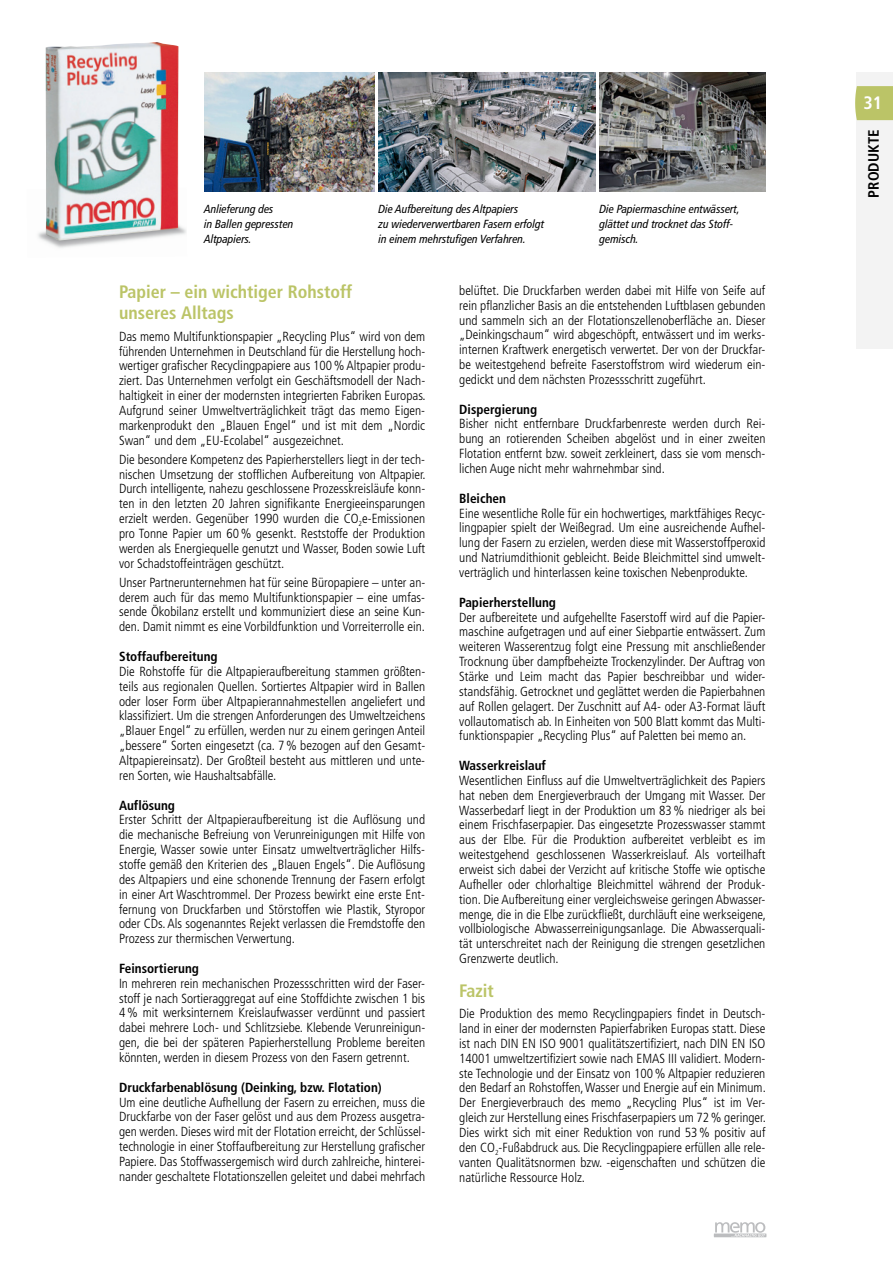
<style>
.page{position:relative;width:893px;height:1263px;background:#fff}
.page>*{position:absolute;margin:0;border:0;box-sizing:border-box;transform-origin:0 0}
.t1{font:700 condensed 18px/21px "Frutiger LT Std";color:#bbc467}
.t2{font:700 condensed 18px "Frutiger LT Std";color:#fff}
.t3{font:700 condensed 15px "Frutiger LT Std";color:#000}
.t4{font:300 condensed 13.2px/14.9px "Frutiger LT Std";color:#000}
.t5{font:italic condensed 11.7px/14.9px "Frutiger LT Pro";color:#000}
.s1{font-weight:700}
</style>
<div class="page">
<img style="left:204px;top:72px;width:170px;height:119px">
<img style="left:600px;top:72px;width:165px;height:119px">
<img style="left:378px;top:72px;width:217px;height:119px">
<img style="left:38px;top:225px;width:148px;height:23px">
<img style="left:46px;top:42px;width:133px;height:199px">
<svg style="left:855px;top:72px;width:38px;height:277px"></svg>
<svg style="left:714px;top:1222px;width:52px;height:15px"></svg>
<p class="t5" style="left:204px;top:201px;width:91px">Anlieferung des<br>in Ballen gepressten<br>Altpapiers.</p>
<p class="t5" style="left:600px;top:201px;width:142px">Die Papiermaschine entwässert, glättet und trocknet das Stoff&shy;gemisch.</p>
<p class="t5" style="left:378px;top:201px;width:167px">Die Aufbereitung des Altpapiers<br>zu wiederverwertbaren Fasern erfolgt in einem mehrstufigen Verfahren.</p>
<p class="t1" style="left:119px;top:282px;width:235px">Papier – ein wichtiger Rohstoff unseres Alltags</p>
<p class="t4" style="left:119px;top:329px;width:308px;text-align:justify">Das memo Multifunktionspapier „Recycling Plus“ wird von dem führenden Unternehmen in Deutschland für die Herstellung hoch&shy;wertiger grafischer Recyclingpapiere aus 100% Altpapier produ&shy;ziert. Das Unternehmen verfolgt ein Geschäftsmodell der Nach&shy;haltigkeit in einer der modernsten integrierten Fabriken Europas.<br>Aufgrund seiner Umweltverträglichkeit trägt das memo Eigen&shy;markenprodukt den „Blauen Engel“ und ist mit dem „Nordic Swan“ und dem „EU-Ecolabel“ ausgezeichnet.</p>
<p class="t4" style="left:119px;top:452px;width:308px;text-align:justify">Die besondere Kompetenz des Papierherstellers liegt in der tech&shy;nischen Umsetzung der stofflichen Aufbereitung von Altpapier.<br>Durch intelligente, nahezu geschlossene Prozesskreisläufe konn&shy;ten in den letzten 20 Jahren signifikante Energieeinsparungen erzielt werden. Gegenüber 1990 wurden die CO<sub>2</sub>e-Emissionen pro Tonne Papier um 60% gesenkt. Reststoffe der Produktion werden als Energiequelle genutzt und Wasser, Boden sowie Luft vor Schadstoffeinträgen geschützt.</p>
<p class="t4" style="left:119px;top:575px;width:308px;text-align:justify">Unser Partnerunternehmen hat für seine Büropapiere – unter an&shy;derem auch für das memo Multifunktionspapier – eine umfas&shy;sende Ökobilanz erstellt und kommuniziert diese an seine Kun&shy;den. Damit nimmt es eine Vorbildfunktion und Vorreiterrolle ein.</p>
<p class="t4" style="left:119px;top:649px;width:308px"><span class="s1">Stoffaufbereitung<br></span>Die Rohstoffe für die Altpapieraufbereitung stammen größten&shy;teils aus regionalen Quellen. Sortiertes Altpapier wird in Ballen oder loser Form über Altpapierannahmestellen angeliefert und klassifiziert. Um die strengen Anforderungen des Umweltzeichens „Blauer Engel“ zu erfüllen, werden nur zu einem geringen Anteil „bessere“ Sorten eingesetzt (ca. 7% bezogen auf den Gesamt-Altpapiereinsatz). Der Großteil besteht aus mittleren und unte&shy;ren Sorten, wie Haushaltsabfälle.</p>
<p class="t4" style="left:119px;top:798px;width:308px"><span class="s1">Auflösung<br></span>Erster Schritt der Altpapieraufbereitung ist die Auflösung und die mechanische Befreiung von Verunreinigungen mit Hilfe von Energie, Wasser sowie unter Einsatz umweltverträglicher Hilfs&shy;stoffe gemäß den Kriterien des „Blauen Engels“. Die Auflösung des Altpapiers und eine schonende Trennung der Fasern erfolgt in einer Art Waschtrommel. Der Prozess bewirkt eine erste Ent&shy;fernung von Druckfarben und Störstoffen wie Plastik, Styropor oder CDs. Als sogenanntes Rejekt verlassen die Fremdstoffe den Prozess zur thermischen Verwertung.</p>
<p class="t4" style="left:119px;top:961px;width:308px"><span class="s1">Feinsortierung<br></span>In mehreren rein mechanischen Prozessschritten wird der Faser&shy;stoff je nach Sortieraggregat auf eine Stoffdichte zwischen 1 bis 4% mit werksinternem Kreislaufwasser verdünnt und passiert dabei mehrere Loch- und Schlitzsiebe. Klebende Verunreinigun&shy;gen, die bei der späteren Papierherstellung Probleme bereiten könnten, werden in diesem Prozess von den Fasern getrennt.</p>
<p class="t4" style="left:119px;top:1080px;width:308px"><span class="s1">Druckfarbenablösung (Deinking, bzw. Flotation)<br></span>Um eine deutliche Aufhellung der Fasern zu erreichen, muss die Druckfarbe von der Faser gelöst und aus dem Prozess ausgetra&shy;gen werden. Dieses wird mit der Flotation erreicht, der Schlüssel&shy;technologie in einer Stoffaufbereitung zur Herstellung grafischer Papiere. Das Stoffwassergemisch wird durch zahlreiche, hinterei&shy;nander geschaltete Flotationszellen geleitet und dabei mehrfach</p>
<p class="t4" style="left:459px;top:283px;width:308px;text-align:justify">belüftet. Die Druckfarben werden dabei mit Hilfe von Seife auf rein pflanzlicher Basis an die entstehenden Luftblasen gebunden und sammeln sich an der Flotationszellenoberfläche an. Dieser „Deinkingschaum“ wird abgeschöpft, entwässert und im werks&shy;internen Kraftwerk energetisch verwertet. Der von der Druckfar&shy;be weitestgehend befreite Faserstoffstrom wird wiederum ein&shy;gedickt und dem nächsten Prozessschritt zugeführt.</p>
<p class="t4" style="left:459px;top:402px;width:308px"><span class="s1">Dispergierung<br></span>Bisher nicht entfernbare Druckfarbenreste werden durch Rei&shy;bung an rotierenden Scheiben abgelöst und in einer zweiten Flotation entfernt bzw. soweit zerkleinert, dass sie vom mensch&shy;lichen Auge nicht mehr wahrnehmbar sind.</p>
<p class="t4" style="left:459px;top:491px;width:308px"><span class="s1">Bleichen<br></span>Eine wesentliche Rolle für ein hochwertiges, marktfähiges Recyc&shy;lingpapier spielt der Weißegrad. Um eine ausreichende Aufhel&shy;lung der Fasern zu erzielen, werden diese mit Wasserstoffperoxid und Natriumdithionit gebleicht. Beide Bleichmittel sind umwelt&shy;verträglich und hinterlassen keine toxischen Nebenprodukte.</p>
<p class="t4" style="left:459px;top:595px;width:308px"><span class="s1">Papierherstellung<br></span>Der aufbereitete und aufgehellte Faserstoff wird auf die Papier&shy;maschine aufgetragen und auf einer Siebpartie entwässert. Zum weiteren Wasserentzug folgt eine Pressung mit anschließender Trocknung über dampfbeheizte Trockenzylinder. Der Auftrag von Stärke und Leim macht das Papier beschreibbar und wider&shy;standsfähig. Getrocknet und geglättet werden die Papierbahnen auf Rollen gelagert. Der Zuschnitt auf A4- oder A3-Format läuft vollautomatisch ab. In Einheiten von 500 Blatt kommt das Multi&shy;funktionspapier „Recycling Plus“ auf Paletten bei memo an.</p>
<p class="t4" style="left:459px;top:758px;width:308px"><span class="s1">Wasserkreislauf<br></span>Wesentlichen Einfluss auf die Umweltverträglichkeit des Papiers hat neben dem Energieverbrauch der Umgang mit Wasser. Der Wasserbedarf liegt in der Produktion um 83% niedriger als bei einem Frischfaserpapier. Das eingesetzte Prozesswasser stammt aus der Elbe. Für die Produktion aufbereitet verbleibt es im weitestgehend geschlossenen Wasserkreislauf. Als vorteilhaft erweist sich dabei der Verzicht auf kritische Stoffe wie optische Aufheller oder chlorhaltige Bleichmittel während der Produk&shy;tion. Die Aufbereitung einer vergleichsweise geringen Abwasser&shy;menge, die in die Elbe zurückfließt, durchläuft eine werkseigene, vollbiologische Abwasserreinigungsanlage. Die Abwasserquali&shy;tät unterschreitet nach der Reinigung die strengen gesetzlichen Grenzwerte deutlich.</p>
<p class="t1" style="left:459px;top:980px;width:36px">Fazit</p>
<p class="t4" style="left:459px;top:1006px;width:308px;text-align:justify">Die Produktion des memo Recyclingpapiers findet in Deutsch&shy;land in einer der modernsten Papierfabriken Europas statt. Diese ist nach DIN EN ISO 9001 qualitätszertifiziert, nach DIN EN ISO 14001 umweltzertifiziert sowie nach EMAS III validiert. Modern&shy;ste Technologie und der Einsatz von 100% Altpapier reduzieren den Bedarf an Rohstoffen, Wasser und Energie auf ein Minimum.<br>Der Energieverbrauch des memo „Recycling Plus“ ist im Ver&shy;gleich zur Herstellung eines Frischfaserpapiers um 72% geringer.<br>Dies wirkt sich mit einer Reduktion von rund 53% positiv auf den CO<sub>2</sub>-Fußabdruck aus. Die Recyclingpapiere erfüllen alle rele&shy;vanten Qualitätsnormen bzw. -eigenschaften und schützen die natürliche Ressource Holz.</p>
<p class="t2" style="left:863px;top:92px;width:20px">31</p>
<p class="t3" style="left:865px;top:197px;width:67px;rotate:-90deg">produkte</p>
</div>
